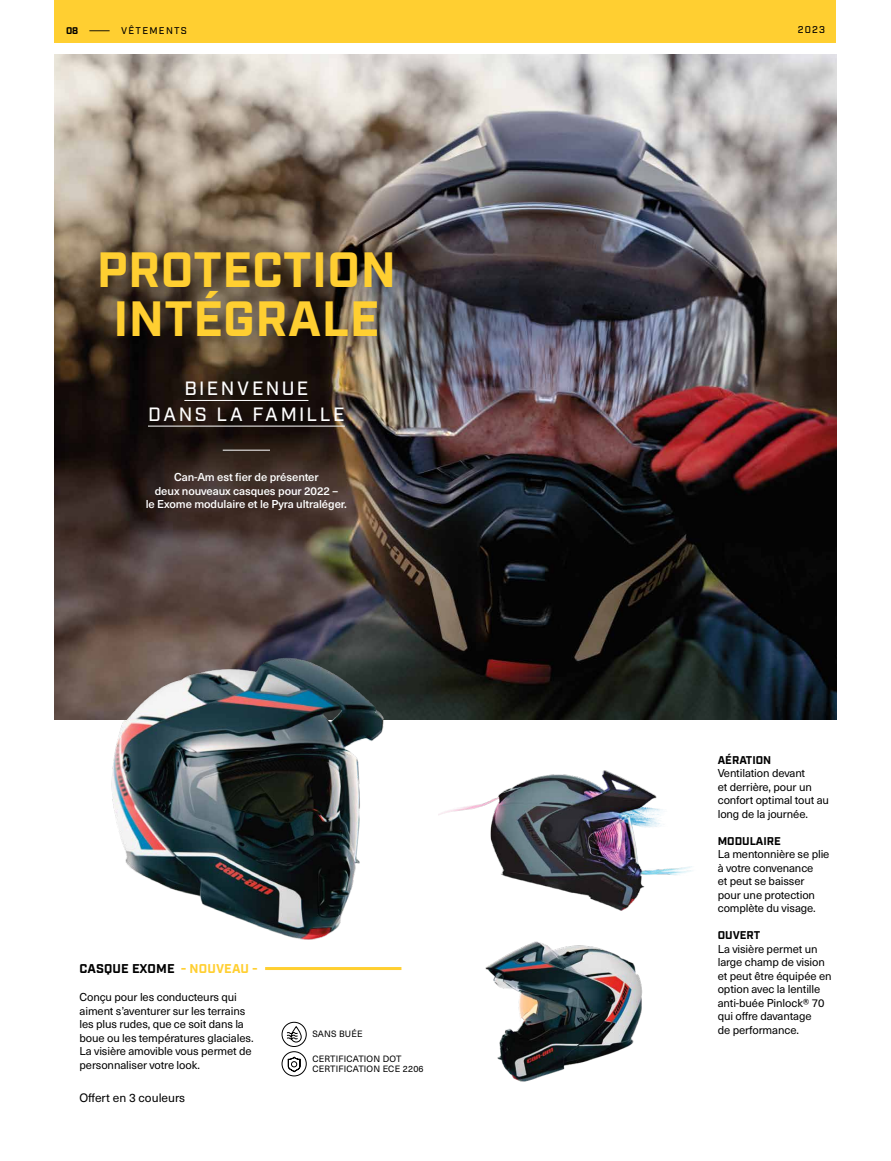
<style>
.page{position:relative;width:891px;height:1161px;background:#fff}
.page>*{position:absolute;margin:0;border:0;box-sizing:border-box;transform-origin:0 0}
.t1{font:700 49.5px/49.5px "Industry";letter-spacing:.01em;color:#ffcf31;text-align:center}
.t2{font:500 19.2px/25.7px "Industry";letter-spacing:.13em;color:#fff;text-align:center}
.t3{font:700 12.75px "Industry";letter-spacing:.01em;color:#000}
.t4{font:12px "Neue Haas Unica W1 G";color:#000}
.t5{font:11.25px/13.5px "Neue Haas Unica W1 G";letter-spacing:-.01em;color:#000}
.t6{font:500 11.25px/13.5px "Neue Haas Unica W1 G";letter-spacing:-.01em;color:#fff;text-align:center}
.t7{font:700 11.25px "Industry";color:#000}
.t8{font:500 9.75px "Industry";letter-spacing:.13em;color:#000;scale:3 1}
.t9{font:500 9.75px "Industry";letter-spacing:.13em;color:#000}
.t10{font:9px/10.5px "Neue Haas Unica W1 G";letter-spacing:.025em;color:#000}
.s1{font-weight:700}
.s2{color:#ffcf31}
</style>
<div class="page">
<img style="left:54px;top:54px;width:783px;height:665px">
<img style="left:108px;top:642px;width:283px;height:298px">
<img style="left:485px;top:941px;width:158px;height:141px">
<img style="left:439px;top:770px;width:254px;height:141px">
<div style="left:55px;top:0;width:781px;height:43px;background:#ffcf31"></div>
<hr style="left:265px;top:967px;width:136px;height:3px;background:#ffcf31">
<svg style="left:286px;top:1026px;width:16px;height:17px"></svg>
<div style="left:282px;top:1022px;width:25px;height:25px;border:1px solid #000;border-radius:50%"></div>
<svg style="left:288px;top:1056px;width:13px;height:16px"></svg>
<div style="left:282px;top:1051px;width:25px;height:25px;border:1px solid #000;border-radius:50%"></div>
<div style="left:78px;top:236px;width:337px;height:130px;background:#000;opacity:.5"></div>
<hr style="left:184px;top:400px;width:124px;height:1px;background:#fff">
<hr style="left:148px;top:426px;width:197px;height:1px;background:#fff">
<hr style="left:223px;top:450px;width:47px;height:1px;background:#fff">
<p class="t8" style="left:66px;top:25px;width:42px"><span class="s1">08</span> — VÊTEMENTS</p>
<p class="t9" style="left:798px;top:24px;width:29px">2023</p>
<h1 class="t1" style="left:97px;top:247px;width:301px">PROTECTION<br>INTÉGRALE</h1>
<h2 class="t2" style="left:148px;top:376px;width:198px">BIENVENUE<br>DANS LA FAMILLE</h2>
<p class="t6" style="left:146px;top:470px;width:203px">Can‑Am est fier de présenter<br>deux nouveaux casques pour 2022 –<br>le Exome modulaire et le Pyra ultraléger.</p>
<p class="t3" style="left:80px;top:961px;width:180px">CASQUE EXOME <span class="s2">- NOUVEAU -</span></p>
<p class="t5" style="left:80px;top:990px;width:176px">Conçu pour les conducteurs qui aiment s’aventurer sur les terrains les plus rudes, que ce soit dans la boue ou les températures glaciales.<br>La visière amovible vous permet de personnaliser votre look.</p>
<p class="t4" style="left:80px;top:1089px;width:107px">Offert en 3 couleurs</p>
<p class="t10" style="left:312px;top:1029px;width:52px">SANS BUÉE</p>
<p class="t10" style="left:312px;top:1053px;width:113px">CERTIFICATION DOT<br>CERTIFICATION ECE 2206</p>
<p class="t7" style="left:718px;top:753px;width:55px">AÉRATION</p>
<p class="t5" style="left:718px;top:766px;width:113px">Ventilation devant<br>et derrière, pour un confort optimal tout au long de la journée.</p>
<p class="t7" style="left:718px;top:834px;width:65px">MODULAIRE</p>
<p class="t5" style="left:718px;top:847px;width:113px">La mentonnière se plie à votre convenance<br>et peut se baisser pour une protection complète du visage.</p>
<p class="t7" style="left:718px;top:929px;width:44px">OUVERT</p>
<p class="t5" style="left:718px;top:941px;width:115px">La visière permet un large champ de vision et peut être équipée en option avec la lentille anti-buée Pinlock® 70 qui offre davantage<br>de performance.</p>
</div>
